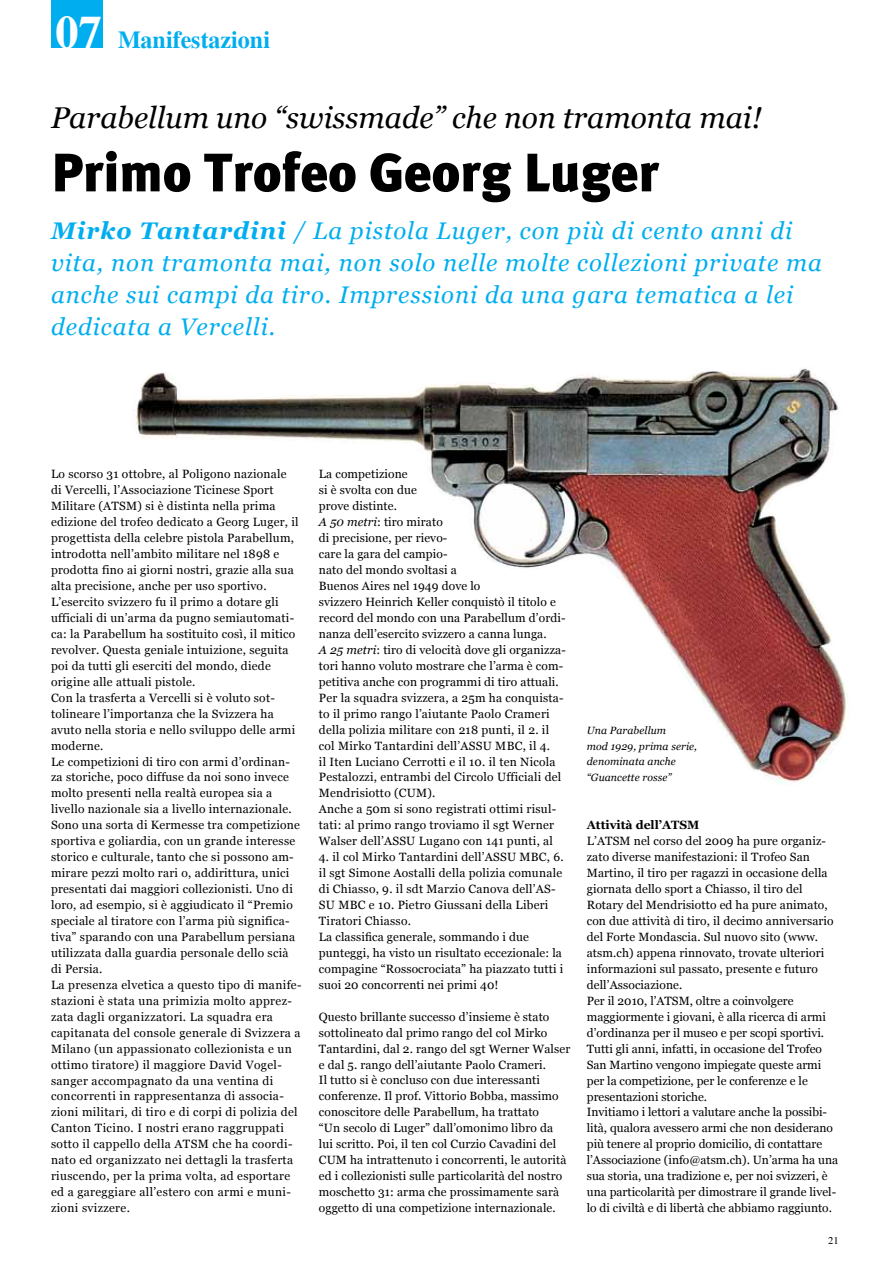
<style>
.page{position:relative;width:893px;height:1263px;background:#fff}
.page>*{position:absolute;margin:0;border:0;box-sizing:border-box;transform-origin:0 0}
.t1{font:900 54px "Meta Plus";color:#000}
.t2{font:italic 30px "Georgia";color:#000}
.t3{font:italic 24px/32px "Georgia";letter-spacing:.04em;color:#00aeef}
.t4{font:700 24px "Times";color:#00aeef}
.t5{font:12px/15.9px "Georgia";letter-spacing:.02em;color:#000}
.t6{font:12px/15.9px "Georgia";color:#000}
.t7{font:700 12px "Georgia";color:#000}
.t8{font:italic 10.5px/15.9px "Georgia";letter-spacing:.01em;color:#000}
.t9{font:10.5px "Times";color:#000}
.s1{font-size:46.5px;color:#fff}
.s2{font-weight:700}
.s3{font-style:italic}
</style>
<div class="page">
<div style="left:51px;top:0;width:51px;height:48px;background:#00aeef"></div>
<img style="left:133px;top:368px;width:713px;height:416px">
<h3 class="t4" style="left:56px;top:25px;width:216px"><span class="s1">07</span> Manifestazioni</h3>
<h2 class="t2" style="left:51px;top:98px;width:712px">Parabellum uno “swissmade” che non tramonta mai!</h2>
<h1 class="t1" style="left:51px;top:141px;width:609px">Primo Trofeo Georg Luger</h1>
<h3 class="t3" style="left:51px;top:215px;width:772px"><span class="s2">Mirko Tantardini</span> / La pistola Luger, con più di cento anni di vita, non tramonta mai, non solo nelle molte collezioni private ma anche sui campi da tiro. Impressioni da una gara tematica a lei dedicata a Vercelli.</h3>
<p class="t5" style="left:51px;top:467px;width:252px">Lo scorso 31 ottobre, al Poligono nazionale<br>di Vercelli, l’Associazione Ticinese Sport Militare (ATSM) si è distinta nella prima edizione del trofeo dedicato a Georg Luger, il progettista della celebre pistola Parabellum, introdotta nell’ambito militare nel 1898 e prodotta fino ai giorni nostri, grazie alla sua alta precisione, anche per uso sportivo.<br>L’esercito svizzero fu il primo a dotare gli ufficiali di un’arma da pugno semiautomati&shy;ca: la Parabellum ha sostituito così, il mitico revolver. Questa geniale intuizione, seguita poi da tutti gli eserciti del mondo, diede origine alle attuali pistole.<br>Con la trasferta a Vercelli si è voluto sot&shy;tolineare l’importanza che la Svizzera ha avuto nella storia e nello sviluppo delle armi moderne.<br>Le competizioni di tiro con armi d’ordinan&shy;za storiche, poco diffuse da noi sono invece molto presenti nella realtà europea sia a livello nazionale sia a livello internazionale.<br>Sono una sorta di Kermesse tra competizione sportiva e goliardia, con un grande interesse storico e culturale, tanto che si possono am&shy;mirare pezzi molto rari o, addirittura, unici presentati dai maggiori collezionisti. Uno di loro, ad esempio, si è aggiudicato il “Premio speciale al tiratore con l’arma più significa&shy;tiva” sparando con una Parabellum persiana utilizzata dalla guardia personale dello scià di Persia.<br>La presenza elvetica a questo tipo di manife&shy;stazioni è stata una primizia molto apprez&shy;zata dagli organizzatori. La squadra era capitanata del console generale di Svizzera a Milano (un appassionato collezionista e un ottimo tiratore) il maggiore David Vogel&shy;sanger accompagnato da una ventina di concorrenti in rappresentanza di associa&shy;zioni militari, di tiro e di corpi di polizia del Canton Ticino. I nostri erano raggruppati sotto il cappello della ATSM che ha coordi&shy;nato ed organizzato nei dettagli la trasferta riuscendo, per la prima volta, ad esportare ed a gareggiare all’estero con armi e muni&shy;zioni svizzere.</p>
<p class="t5" style="left:319px;top:467px;width:248px">La competizione<br>si è svolta con due<br>prove distinte.<br><span class="s3">A 50 metri</span>: tiro mirato<br>di precisione, per rievo-<br>care la gara del campio-<br>nato del mondo svoltasi a<br>Buenos Aires nel 1949 dove lo<br>svizzero Heinrich Keller conquistò il titolo e record del mondo con una Parabellum d’ordi&shy;nanza dell’esercito svizzero a canna lunga.<br><span class="s3">A 25 metri</span>: tiro di velocità dove gli organizza&shy;tori hanno voluto mostrare che l’arma è com&shy;petitiva anche con programmi di tiro attuali.<br>Per la squadra svizzera, a 25m ha conquista&shy;to il primo rango l’aiutante Paolo Crameri della polizia militare con 218 punti, il 2. il col Mirko Tantardini dell’ASSU MBC, il 4.<br>il Iten Luciano Cerrotti e il 10. il ten Nicola Pestalozzi, entrambi del Circolo Ufficiali del Mendrisiotto (CUM).<br>Anche a 50m si sono registrati ottimi risul&shy;tati: al primo rango troviamo il sgt Werner Walser dell’ASSU Lugano con 141 punti, al</p>
<p class="t5" style="left:319px;top:849px;width:246px">4. il col Mirko Tantardini dell’ASSU MBC, 6. il sgt Simone Aostalli della polizia comunale di Chiasso, 9. il sdt Marzio Canova dell’AS-SU MBC e 10. Pietro Giussani della Liberi Tiratori Chiasso.<br>La classifica generale, sommando i due punteggi, ha visto un risultato eccezionale: la compagine “Rossocrociata” ha piazzato tutti i suoi 20 concorrenti nei primi 40!</p>
<p class="t5" style="left:319px;top:1009px;width:253px">Questo brillante successo d’insieme è stato sottolineato dal primo rango del col Mirko Tantardini, dal 2. rango del sgt Werner Walser e dal 5. rango dell’aiutante Paolo Crameri.<br>Il tutto si è concluso con due interessanti conferenze. Il prof. Vittorio Bobba, massimo conoscitore delle Parabellum, ha trattato<br>“Un secolo di Luger” dall’omonimo libro da<br>lui scritto. Poi, il ten col Curzio Cavadini del CUM ha intrattenuto i concorrenti, le autorità ed i collezionisti sulle particolarità del nostro moschetto 31: arma che prossimamente sarà oggetto di una competizione internazionale.</p>
<p class="t8" style="left:587px;top:722px;width:112px">Una Parabellum<br>mod 1929, prima serie, denominata anche “Guancette rosse”</p>
<p class="t7" style="left:587px;top:817px;width:114px">Attività dell’ATSM</p>
<p class="t6" style="left:587px;top:833px;width:253px">L’ATSM nel corso del 2009 ha pure organiz&shy;zato diverse manifestazioni: il Trofeo San Martino, il tiro per ragazzi in occasione della giornata dello sport a Chiasso, il tiro del Rotary del Mendrisiotto ed ha pure animato, con due attività di tiro, il decimo anniversario del Forte Mondascia. Sul nuovo sito (www. atsm.ch) appena rinnovato, trovate ulteriori informazioni sul passato, presente e futuro dell’Associazione.<br>Per il 2010, l’ATSM, oltre a coinvolgere maggiormente i giovani, è alla ricerca di armi d’ordinanza per il museo e per scopi sportivi.<br>Tutti gli anni, infatti, in occasione del Trofeo San Martino vengono impiegate queste armi per la competizione, per le conferenze e le presentazioni storiche.<br>Invitiamo i lettori a valutare anche la possibi&shy;lità, qualora avessero armi che non desiderano più tenere al proprio domicilio, di contattare l’Associazione (info@atsm.ch). Un’arma ha una sua storia, una tradizione e, per noi svizzeri, è una particolarità per dimostrare il grande livel&shy;lo di civiltà e di libertà che abbiamo raggiunto.</p>
<p class="t9" style="left:828px;top:1234px;width:12px">21</p>
</div>
